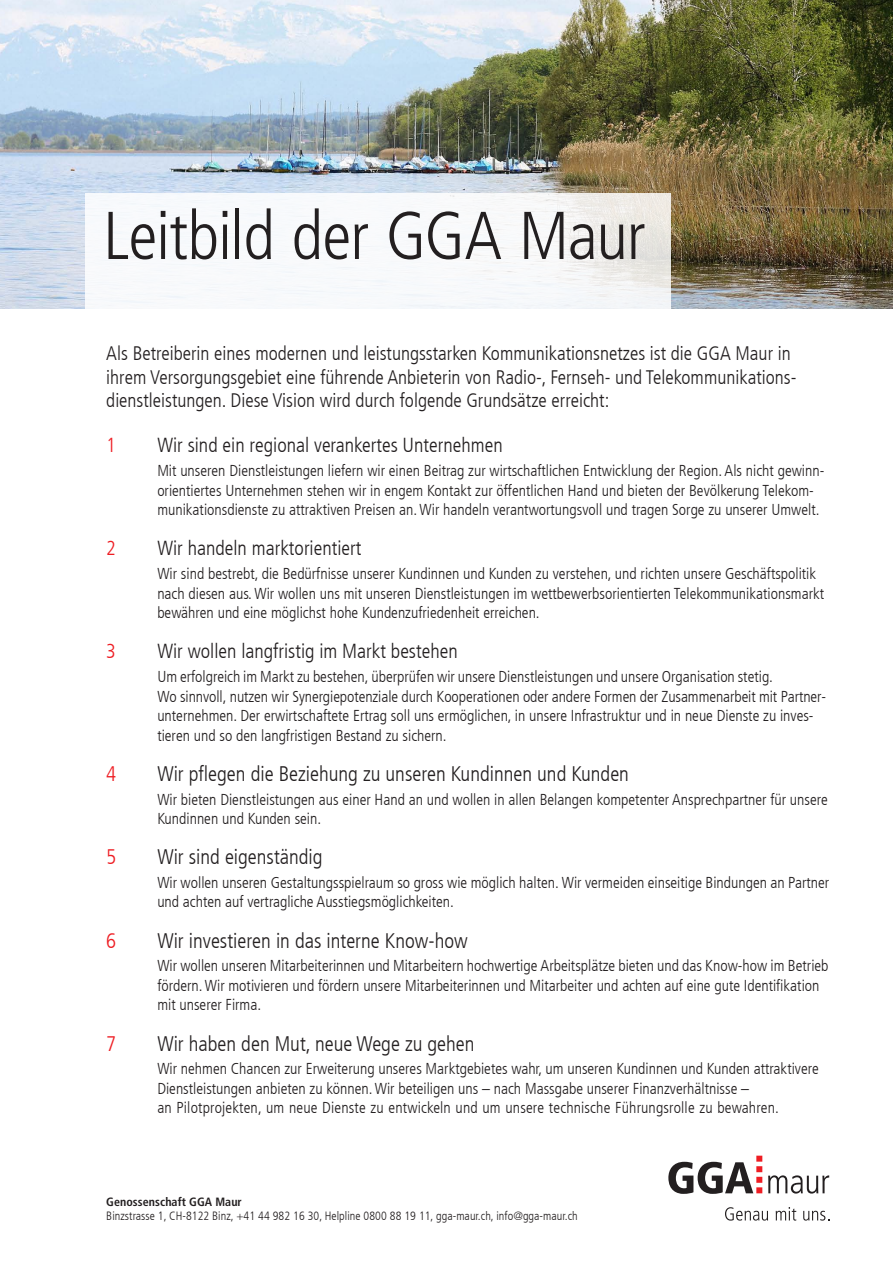
<style>
.page{position:relative;width:893px;height:1263px;background:#fff}
.page>*{position:absolute;margin:0;border:0;box-sizing:border-box;transform-origin:0 0}
.t1{font:300 condensed 67.5px "Frutiger LT Com";letter-spacing:-.015em;color:#231f20}
.t2{font:300 condensed 21px "Frutiger LT Com";color:#231f20}
.t3{font:300 condensed 21px "Frutiger LT Com";color:#ee1d23}
.t4{font:300 condensed 20.25px "Frutiger LT Com";color:#231f20}
.t5{font:300 condensed 20.25px "Frutiger LT Com";color:#ee1d23}
.t6{font:300 condensed 19.5px/23.4px "Frutiger LT Com";color:#231f20}
.t7{font:300 condensed 15.75px/19.5px "Frutiger LT Com";color:#231f20}
.t8{font:300 condensed 12px "Frutiger LT Com";letter-spacing:.005em;color:#231f20}
.t9{font:700 condensed 12px "Frutiger LT Com";letter-spacing:.005em;color:#231f20}
</style>
<div class="page">
<svg style="left:668px;top:1156px;width:94px;height:38px"></svg>
<svg style="left:768px;top:1175px;width:61px;height:18px"></svg>
<svg style="left:725px;top:1207px;width:43px;height:13px"></svg>
<svg style="left:776px;top:1207px;width:20px;height:13px"></svg>
<svg style="left:803px;top:1211px;width:26px;height:9px"></svg>
<img style="left:0;top:0;width:893px;height:308px">
<svg style="left:85px;top:193px;width:585px;height:116px"></svg>
<h1 class="t1" style="left:103px;top:197px;width:544px">Leitbild der GGA Maur</h1>
<p class="t6" style="left:106px;top:342px;width:692px">Als Betreiberin eines modernen und leistungsstarken Kommunikationsnetzes ist die GGA Maur in ihrem Versorgungsgebiet eine führende Anbieterin von Radio-, Fernseh- und Telekommunikations&shy;dienstleistungen. Diese Vision wird durch folgende Grundsätze erreicht:</p>
<p class="t5" style="left:106px;top:434px;width:11px">1</p>
<p class="t4" style="left:157px;top:434px;width:347px">Wir sind ein regional verankertes Unternehmen</p>
<p class="t7" style="left:157px;top:461px;width:669px">Mit unseren Dienstleistungen liefern wir einen Beitrag zur wirtschaftlichen Entwicklung der Region. Als nicht gewinn&shy;orientiertes Unternehmen stehen wir in engem Kontakt zur öffentlichen Hand und bieten der Bevölkerung Telekom&shy;munikationsdienste zu attraktiven Preisen an. Wir handeln verantwortungsvoll und tragen Sorge zu unserer Umwelt.</p>
<p class="t5" style="left:106px;top:537px;width:11px">2</p>
<p class="t4" style="left:157px;top:537px;width:206px">Wir handeln marktorientiert</p>
<p class="t7" style="left:157px;top:564px;width:668px">Wir sind bestrebt, die Bedürfnisse unserer Kundinnen und Kunden zu verstehen, und richten unsere Geschäftspolitik nach diesen aus. Wir wollen uns mit unseren Dienstleistungen im wettbewerbsorientierten Telekommunikationsmarkt bewähren und eine möglichst hohe Kundenzufriedenheit erreichen.</p>
<p class="t5" style="left:106px;top:640px;width:11px">3</p>
<p class="t4" style="left:157px;top:640px;width:302px">Wir wollen langfristig im Markt bestehen</p>
<p class="t7" style="left:157px;top:667px;width:670px">Um erfolgreich im Markt zu bestehen, überprüfen wir unsere Dienstleistungen und unsere Organisation stetig.<br>Wo sinnvoll, nutzen wir Synergiepotenziale durch Kooperationen oder andere Formen der Zusammenarbeit mit Partner&shy;unternehmen. Der erwirtschaftete Ertrag soll uns ermöglichen, in unsere Infrastruktur und in neue Dienste zu inves&shy;tieren und so den langfristigen Bestand zu sichern.</p>
<h2 class="t3" style="left:106px;top:761px;width:12px">4</h2>
<h2 class="t2" style="left:157px;top:761px;width:473px">Wir pflegen die Beziehung zu unseren Kundinnen und Kunden</h2>
<p class="t7" style="left:157px;top:789px;width:672px">Wir bieten Dienstleistungen aus einer Hand an und wollen in allen Belangen kompetenter Ansprechpartner für unsere<br>Kundinnen und Kunden sein.</p>
<h2 class="t3" style="left:106px;top:845px;width:12px">5</h2>
<h2 class="t2" style="left:157px;top:845px;width:167px">Wir sind eigenständig</h2>
<p class="t7" style="left:157px;top:873px;width:673px">Wir wollen unseren Gestaltungsspielraum so gross wie möglich halten. Wir vermeiden einseitige Bindungen an Partner und achten auf vertragliche Ausstiegsmöglichkeiten.</p>
<h2 class="t3" style="left:106px;top:928px;width:12px">6</h2>
<h2 class="t2" style="left:157px;top:928px;width:312px">Wir investieren in das interne Know-how</h2>
<p class="t7" style="left:157px;top:956px;width:673px">Wir wollen unseren Mitarbeiterinnen und Mitarbeitern hochwertige Arbeitsplätze bieten und das Know-how im Betrieb fördern.Wir motivieren und fördern unsere Mitarbeiterinnen und Mitarbeiter und achten auf eine gute Identifikation mit unserer Firma.</p>
<h2 class="t3" style="left:106px;top:1031px;width:12px">7</h2>
<h2 class="t2" style="left:157px;top:1031px;width:319px">Wir haben den Mut, neue Wege zu gehen</h2>
<p class="t7" style="left:157px;top:1059px;width:663px">Wir nehmen Chancen zur Erweiterung unseres Marktgebietes wahr, um unseren Kundinnen und Kunden attraktivere<br>Dienstleistungen anbieten zu können. Wir beteiligen uns – nach Massgabe unserer Finanzverhältnisse –<br>an Pilotprojekten, um neue Dienste zu entwickeln und um unsere technische Führungsrolle zu bewahren.</p>
<p class="t9" style="left:106px;top:1195px;width:137px">Genossenschaft GGA Maur</p>
<p class="t8" style="left:106px;top:1209px;width:473px">Binzstrasse 1, CH-8122 Binz, +41 44 982 16 30, Helpline 0800 88 19 11, gga-maur.ch, info@gga-maur.ch</p>
</div>
